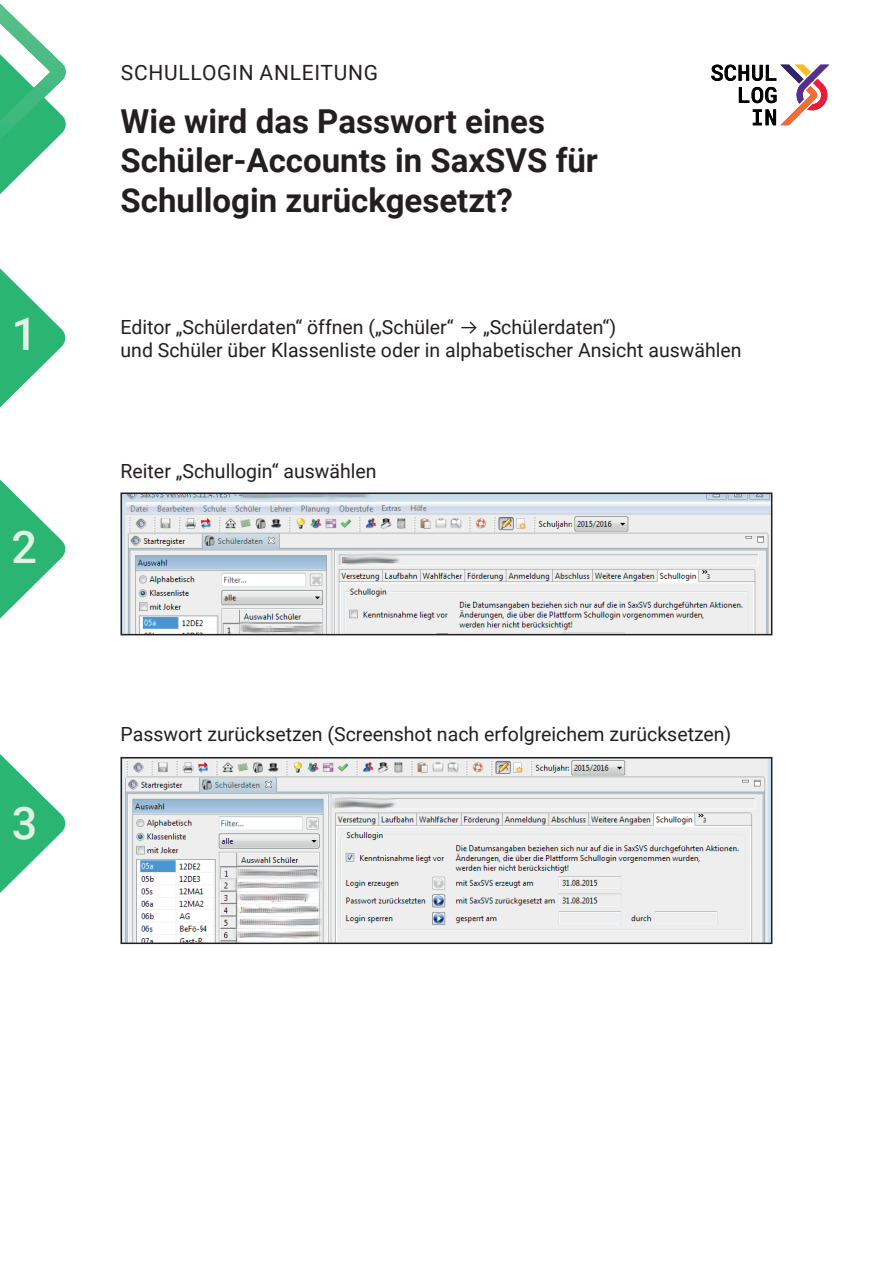
<style>
.page{position:relative;width:893px;height:1263px;background:#fff}
.page>*{position:absolute;margin:0;border:0;box-sizing:border-box;transform-origin:0 0}
.t1{font:500 45px "Roboto";color:#e2f1e5}
.t2{font:700 33px/39.6px "Roboto";color:#231f20}
.t3{font:21px "Roboto";letter-spacing:.035em;color:#231f20}
.t4{font:19.5px "Roboto";color:#231f20}
.s1{font-family:"Mark Pro";font-style:italic}
</style>
<div class="page">
<svg style="left:0;top:754px;width:66px;height:139px"></svg>
<svg style="left:0;top:479px;width:66px;height:140px"></svg>
<svg style="left:0;top:268px;width:66px;height:140px"></svg>
<svg style="left:121px;top:492px;width:651px;height:143px;background:#d5d9dc"></svg>
<svg style="left:121px;top:757px;width:651px;height:187px;background:#d9dcdd"></svg>
<svg style="left:0;top:4px;width:66px;height:190px"></svg>
<svg style="left:711px;top:65px;width:118px;height:60px"></svg>
<h1 class="t1" style="left:12px;top:302px;width:27px">1</h1>
<h1 class="t1" style="left:12px;top:313px;width:27px">1</h1>
<h1 class="t1" style="left:12px;top:516px;width:27px">2</h1>
<h1 class="t1" style="left:12px;top:791px;width:27px">3</h1>
<p class="t3" style="left:121px;top:58px;width:259px">SCHULLOGIN ANLEITUNG</p>
<h2 class="t2" style="left:121px;top:100px;width:479px">Wie wird das Passwort eines<br>Schüler-Accounts in SaxSVS für<br>Schullogin zurückgesetzt?</h2>
<p class="t4" style="left:121px;top:313px;width:497px">Editor „Schülerdaten“ öffnen („Schüler“ <span class="s1">→</span> „Schülerdaten“)</p>
<p class="t4" style="left:121px;top:336px;width:623px">und Schüler über Klassenliste oder in alphabetischer Ansicht auswählen</p>
<p class="t4" style="left:121px;top:457px;width:258px">Reiter „Schullogin“ auswählen</p>
<p class="t4" style="left:121px;top:720px;width:612px">Passwort zurücksetzen (Screenshot nach erfolgreichem zurücksetzen)</p>
</div>
